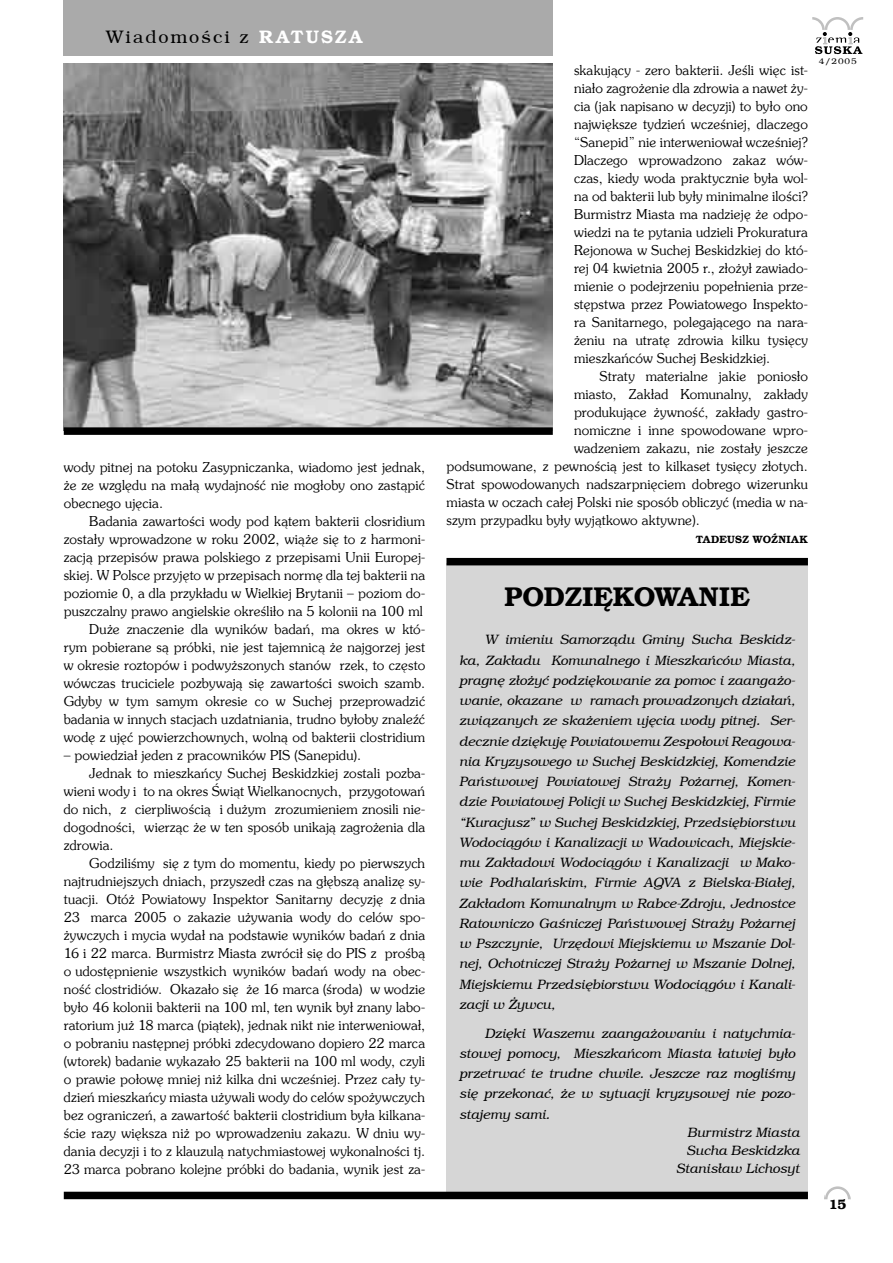
<style>
.page{position:relative;width:893px;height:1263px;background:#fff}
.page>*{position:absolute;margin:0;border:0;box-sizing:border-box;transform-origin:0 0}
.Tekst{font:700 27px "Brooklyn";letter-spacing:.005em;color:#000}
.t1{font:18px "Brooklyn";letter-spacing:.11em;color:#000}
.Tekst-2{font:13.5px/18px "Southern";letter-spacing:.015em;color:#000;text-align:justify}
.Tekst-3{font:italic 13.5px/20.2px "Brooklyn";color:#000;text-align:justify}
.t2{font:700 13.5px "Brooklyn";color:#000}
.Tekst-4{font:700 10.5px "Brooklyn";letter-spacing:.025em;color:#000}
.t3{font:8.1px "Brooklyn";color:#000;scale:1.11 1}
.s1{font-weight:700;color:#fff}
</style>
<div class="page">
<svg style="left:812px;top:17px;width:51px;height:37px"></svg>
<div style="left:64px;top:0;width:489px;height:55px;background:#aaa"></div>
<svg style="left:825px;top:1186px;width:25px;height:13px"></svg>
<div style="left:446px;top:563px;width:362px;height:636px;background:#d6d6d6"></div>
<div style="left:446px;top:558px;width:362px;height:7px;background:#000"></div>
<div style="left:64px;top:1192px;width:744px;height:7px;background:#000"></div>
<img style="left:64px;top:64px;width:489px;height:363px">
<div style="left:64px;top:427px;width:489px;height:8px;background:#000"></div>
<p class="t1" style="left:106px;top:27px;width:257px">Wiadomości z <span class="s1">RATUSZA</span></p>
<p class="Tekst-2" style="left:64px;top:458px;width:363px">wody pitnej na potoku Zasypniczanka, wiadomo jest jednak, że ze względu na małą wydajność nie mogłoby ono zastąpić obecnego ujęcia.</p>
<p class="Tekst-2" style="left:64px;top:512px;width:363px;text-indent:26px">Badania zawartości wody pod kątem bakterii closridium zostały wprowadzone w roku 2002, wiąże się to z harmoni&shy;zacją przepisów prawa polskiego z przepisami Unii Europej&shy;skiej. W Polsce przyjęto w przepisach normę dla tej bakterii na poziomie 0, a dla przykładu w Wielkiej Brytanii – poziom do&shy;puszczalny prawo angielskie określiło na 5 kolonii na 100 ml</p>
<p class="Tekst-2" style="left:64px;top:620px;width:363px;text-indent:26px">Duże znaczenie dla wyników badań, ma okres w któ&shy;rym pobierane są próbki, nie jest tajemnicą że najgorzej jest w okresie roztopów i podwyższonych stanów rzek, to często wówczas truciciele pozbywają się zawartości swoich szamb.<br>Gdyby w tym samym okresie co w Suchej przeprowadzić badania w innych stacjach uzdatniania, trudno byłoby znaleźć wodę z ujęć powierzchownych, wolną od bakterii clostridium</p>
<p class="Tekst-2" style="left:64px;top:746px;width:299px">– powiedział jeden z pracowników PIS (Sanepidu).</p>
<p class="Tekst-2" style="left:64px;top:764px;width:363px;text-indent:26px">Jednak to mieszkańcy Suchej Beskidzkiej zostali pozba&shy;wieni wody i to na okres Świąt Wielkanocnych, przygotowań do nich, z cierpliwością i dużym zrozumieniem znosili nie&shy;dogodności, wierząc że w ten sposób unikają zagrożenia dla zdrowia.</p>
<p class="Tekst-2" style="left:64px;top:854px;width:363px;text-indent:26px">Godziliśmy się z tym do momentu, kiedy po pierwszych najtrudniejszych dniach, przyszedł czas na głębszą analizę sy&shy;tuacji. Otóż Powiatowy Inspektor Sanitarny decyzję z dnia 23 marca 2005 o zakazie używania wody do celów spo&shy;żywczych i mycia wydał na podstawie wyników badań z dnia 16 i 22 marca. Burmistrz Miasta zwrócił się do PIS z prośbą o udostępnienie wszystkich wyników badań wody na obec&shy;ność clostridiów. Okazało się że 16 marca (środa) w wodzie było 46 kolonii bakterii na 100 ml, ten wynik był znany labo&shy;ratorium już 18 marca (piątek), jednak nikt nie interweniował, o pobraniu następnej próbki zdecydowano dopiero 22 marca (wtorek) badanie wykazało 25 bakterii na 100 ml wody, czyli o prawie połowę mniej niż kilka dni wcześniej. Przez cały ty&shy;dzień mieszkańcy miasta używali wody do celów spożywczych bez ograniczeń, a zawartość bakterii clostridium była kilkana&shy;ście razy większa niż po wprowadzeniu zakazu. W dniu wy&shy;dania decyzji i to z klauzulą natychmiastowej wykonalności tj.<br>23 marca pobrano kolejne próbki do badania, wynik jest za-</p>
<p class="Tekst-2" style="left:574px;top:60px;width:235px">skakujący - zero bakterii. Jeśli więc ist&shy;niało zagrożenie dla zdrowia a nawet ży&shy;cia (jak napisano w decyzji) to było ono największe tydzień wcześniej, dlaczego “Sanepid” nie interweniował wcześniej?<br>Dlaczego wprowadzono zakaz wów&shy;czas, kiedy woda praktycznie była wol&shy;na od bakterii lub były minimalne ilości?<br>Burmistrz Miasta ma nadzieję że odpo&shy;wiedzi na te pytania udzieli Prokuratura Rejonowa w Suchej Beskidzkiej do któ&shy;rej 04 kwietnia 2005 r., złożył zawiado&shy;mienie o podejrzeniu popełnienia prze&shy;stępstwa przez Powiatowego Inspekto&shy;ra Sanitarnego, polegającego na nara&shy;żeniu na utratę zdrowia kilku tysięcy mieszkańców Suchej Beskidzkiej.</p>
<p class="Tekst-2" style="left:600px;top:366px;width:210px">Straty materialne jakie poniosło</p>
<p class="Tekst-2" style="left:574px;top:384px;width:235px">miasto, Zakład Komunalny, zakłady</p>
<p class="Tekst-2" style="left:574px;top:402px;width:235px">produkujące żywność, zakłady gastro-</p>
<p class="Tekst-2" style="left:574px;top:420px;width:235px">nomiczne i inne spowodowane wpro-</p>
<p class="Tekst-2" style="left:574px;top:438px;width:235px">wadzeniem zakazu, nie zostały jeszcze</p>
<p class="Tekst-2" style="left:446px;top:456px;width:363px">podsumowane, z pewnością jest to kilkaset tysięcy złotych.</p>
<p class="Tekst-2" style="left:446px;top:474px;width:363px">Strat spowodowanych nadszarpnięciem dobrego wizerunku</p>
<p class="Tekst-2" style="left:446px;top:492px;width:363px">miasta w oczach całej Polski nie sposób obliczyć (media w na-</p>
<p class="Tekst-2" style="left:446px;top:510px;width:255px">szym przypadku były wyjątkowo aktywne).</p>
<p class="Tekst-4" style="left:696px;top:533px;width:114px">TADEUSZ WOŹNIAK</p>
<p class="t3" style="left:819px;top:57px;width:36px">4/2005</p>
<p class="Tekst" style="left:505px;top:581px;width:247px">PODZIĘKOWANIE</p>
<p class="Tekst-3" style="left:459px;top:629px;width:338px;text-indent:26px">W imieniu Samorządu Gminy Sucha Beskidz&shy;ka, Zakładu Komunalnego i Mieszkańców Miasta, pragnę złożyć podziękowanie za pomoc i zaangażo&shy;wanie, okazane w ramach prowadzonych działań, związanych ze skażeniem ujęcia wody pitnej. Ser&shy;decznie dziękuję Powiatowemu Zespołowi Reagowa&shy;nia Kryzysowego w Suchej Beskidzkiej, Komendzie Państwowej Powiatowej Straży Pożarnej, Komen&shy;dzie Powiatowej Policji w Suchej Beskidzkiej, Firmie “Kuracjusz” w Suchej Beskidzkiej, Przedsiębiorstwu Wodociągów i Kanalizacji w Wadowicach, Miejskie&shy;mu Zakładowi Wodociągów i Kanalizacji w Mako&shy;wie Podhalańskim, Firmie AQVA z Bielska-Białej, Zakładom Komunalnym w Rabce-Zdroju, Jednostce Ratowniczo Gaśniczej Państwowej Straży Pożarnej w Pszczynie, Urzędowi Miejskiemu w Mszanie Dol&shy;nej, Ochotniczej Straży Pożarnej w Mszanie Dolnej, Miejskiemu Przedsiębiorstwu Wodociągów i Kanali&shy;zacji w Żywcu,</p>
<p class="Tekst-3" style="left:459px;top:1023px;width:338px;text-indent:26px">Dzięki Waszemu zaangażowaniu i natychmia&shy;stowej pomocy, Mieszkańcom Miasta łatwiej było przetrwać te trudne chwile. Jeszcze raz mogliśmy się przekonać, że w sytuacji kryzysowej nie pozo&shy;stajemy sami.</p>
<p class="Tekst-3" style="left:687px;top:1122px;width:114px">Burmistrz Miasta</p>
<p class="Tekst-3" style="left:686px;top:1140px;width:114px">Sucha Beskidzka</p>
<p class="Tekst-3" style="left:676px;top:1158px;width:125px">Stanisław Lichosyt</p>
<p class="t2" style="left:829px;top:1197px;width:19px">15</p>
</div>
